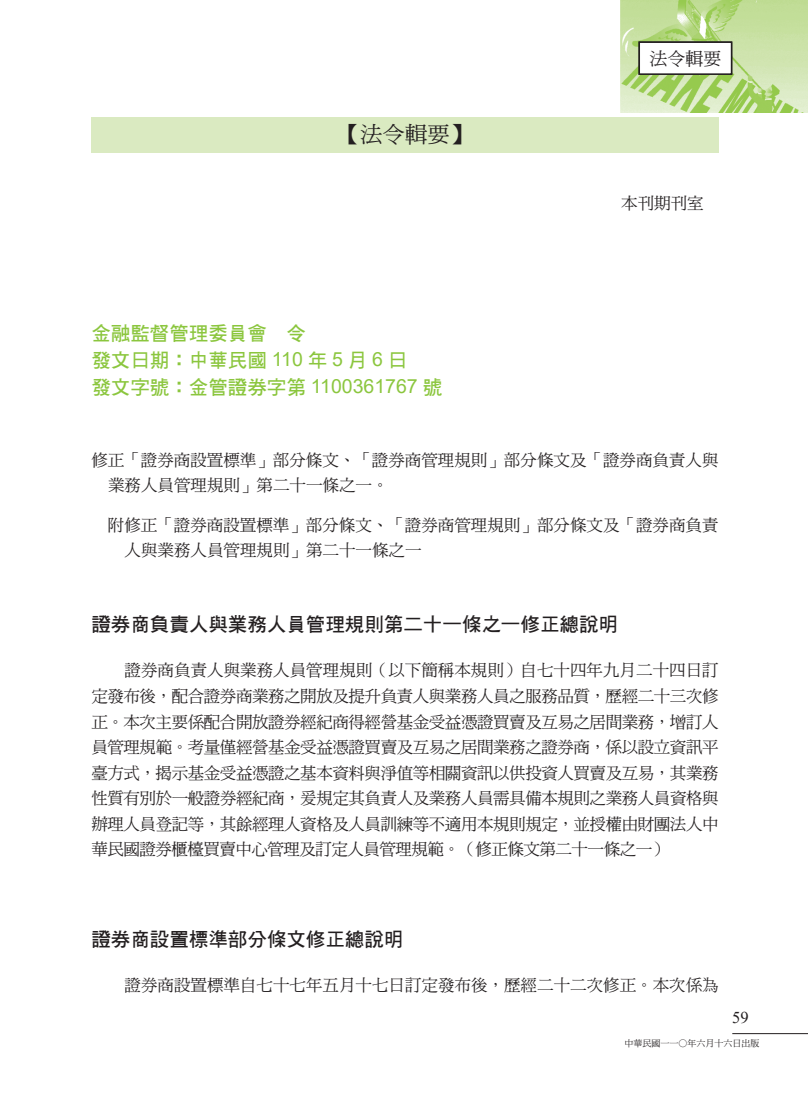
<style>
.page{position:relative;width:808px;height:1106px;background:#fff}
.page>*{position:absolute;margin:0;border:0;box-sizing:border-box;transform-origin:0 0}
.t1{font:22.5px "DF Ming Md HK BF";color:#231f20}
.t2{font:19.5px/27px "DF Hei Bd HK BF";color:#8bc63e}
.t3{font:19.5px "DF Hei Bd HK BF";color:#231f20}
.t4{font:18px "DF Ming Md HK BF";color:#231f20}
.t5{font:16.5px/25.5px "DF Ming Md HK BF";color:#231f20}
.t6{font:16.5px "Times New Roman";color:#231f20}
.t7{font:9px "DF Ming Md HK BF";color:#231f20}
.s1{font-family:"Arial"}
</style>
<div class="page">
<img style="left:621px;top:0;width:187px;height:112px">
<hr style="left:732px;top:1033px;width:76px;height:1px;background:#231f20">
<div style="left:638px;top:41px;width:94px;height:34px;background:#fff;border:2px solid #231f20"></div>
<div style="left:91px;top:117px;width:628px;height:35px;background:#daeac1"></div>
<h1 class="t1" style="left:337px;top:123px;width:136px">【法令輯要】</h1>
<p class="t2" style="left:91px;top:319px;width:352px">金融監督管理委員會　令<br>發文日期：中華民國 <span class="s1">110</span> 年 <span class="s1">5</span> 月 <span class="s1">6</span> 日<br>發文字號：金管證券字第 <span class="s1">1100361767</span> 號</p>
<p class="t4" style="left:649px;top:49px;width:73px">本期專欄</p>
<p class="t4" style="left:649px;top:49px;width:73px">法令輯要</p>
<p class="t5" style="left:621px;top:190px;width:84px">本刊期刊室</p>
<p class="t5" style="left:108px;top:447px;width:612px;text-indent:-17px">修正「證券商設置標準」部分條文、「證券商管理規則」部分條文及「證券商負責人與業務人員管理規則」第二十一條之一。</p>
<p class="t5" style="left:125px;top:512px;width:595px;text-indent:-33px">　附修正「證券商設置標準」部分條文、「證券商管理規則」部分條文及「證券商負責人與業務人員管理規則」第二十一條之一</p>
<p class="t3" style="left:91px;top:615px;width:528px">證券商負責人與業務人員管理規則第二十一條之一修正總說明</p>
<p class="t5" style="left:91px;top:657px;width:629px;text-align:justify;text-indent:33px">證券商負責人與業務人員管理規則（以下簡稱本規則）自七十四年九月二十四日訂定發布後，配合證券商業務之開放及提升負責人與業務人員之服務品質，歷經二十三次修正。本次主要係配合開放證券經紀商得經營基金受益憑證買賣及互易之居間業務，增訂人員管理規範。考量僅經營基金受益憑證買賣及互易之居間業務之證券商，係以設立資訊平臺方式，揭示基金受益憑證之基本資料與淨值等相關資訊以供投資人買賣及互易，其業務性質有別於一般證券經紀商，爰規定其負責人及業務人員需具備本規則之業務人員資格與辦理人員登記等，其餘經理人資格及人員訓練等不適用本規則規定，並授權由財團法人中華民國證券櫃檯買賣中心管理及訂定人員管理規範。（修正條文第二十一條之一）</p>
<p class="t3" style="left:91px;top:928px;width:313px">證券商設置標準部分條文修正總說明</p>
<p class="t5" style="left:125px;top:971px;width:595px">證券商設置標準自七十七年五月十七日訂定發布後，歷經二十二次修正。本次係為</p>
<p class="t6" style="left:732px;top:1006px;width:18px">59</p>
<p class="t7" style="left:624px;top:1038px;width:136px">中華民國一一○年六月十六日出版</p>
</div>
